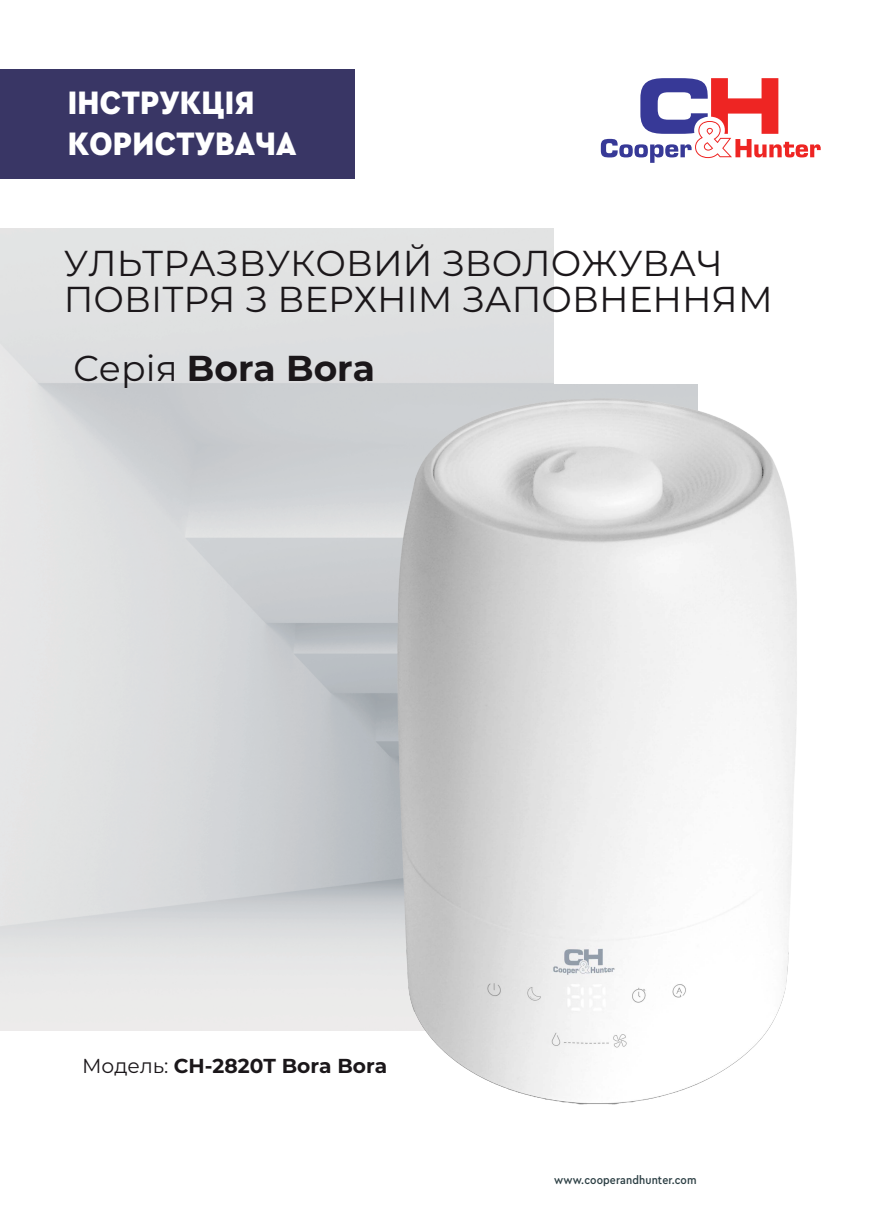
<style>
.page{position:relative;width:874px;height:1225px;background:#fff}
.page>*{position:absolute;margin:0;border:0;box-sizing:border-box;transform-origin:0 0}
.t1{font:36px/36px "Montserrat";color:#1b171a}
.t2{font:700 36px "Montserrat";color:#1b171a}
.t3{font:900 34px/40.8px "Cera Compact Pro";letter-spacing:.01em;color:#fff}
.t4{font:700 20.2px "Montserrat";color:#1b171a}
.t5{font:500 12px "Cera Compact Pro";letter-spacing:.01em;color:#2b3e43}
.s1{font-weight:400}
</style>
<div class="page">
<div style="left:0;top:70px;width:355px;height:109px;background:#393665"></div>
<svg style="left:600px;top:78px;width:220px;height:85px"></svg>
<img style="left:320px;top:370px;width:477px;height:735px">
<p class="t3" style="left:68px;top:81px;width:230px">ІНСТРУКЦІЯ<br>КОРИСТУВАЧА</p>
<p class="t1" style="left:64px;top:244px;width:710px">УЛЬТРАЗВУКОВИЙ ЗВОЛОЖУВАЧ<br>ПОВІТРЯ З ВЕРХНІМ ЗАПОВНЕННЯМ</p>
<p class="t2" style="left:73px;top:342px;width:303px"><span class="s1">Серія</span> Bora Bora</p>
<p class="t4" style="left:82px;top:1051px;width:306px"><span class="s1">Модель:</span> CH-2820T Bora Bora</p>
<p class="t5" style="left:554px;top:1172px;width:144px">www.cooperandhunter.com</p>
</div>
